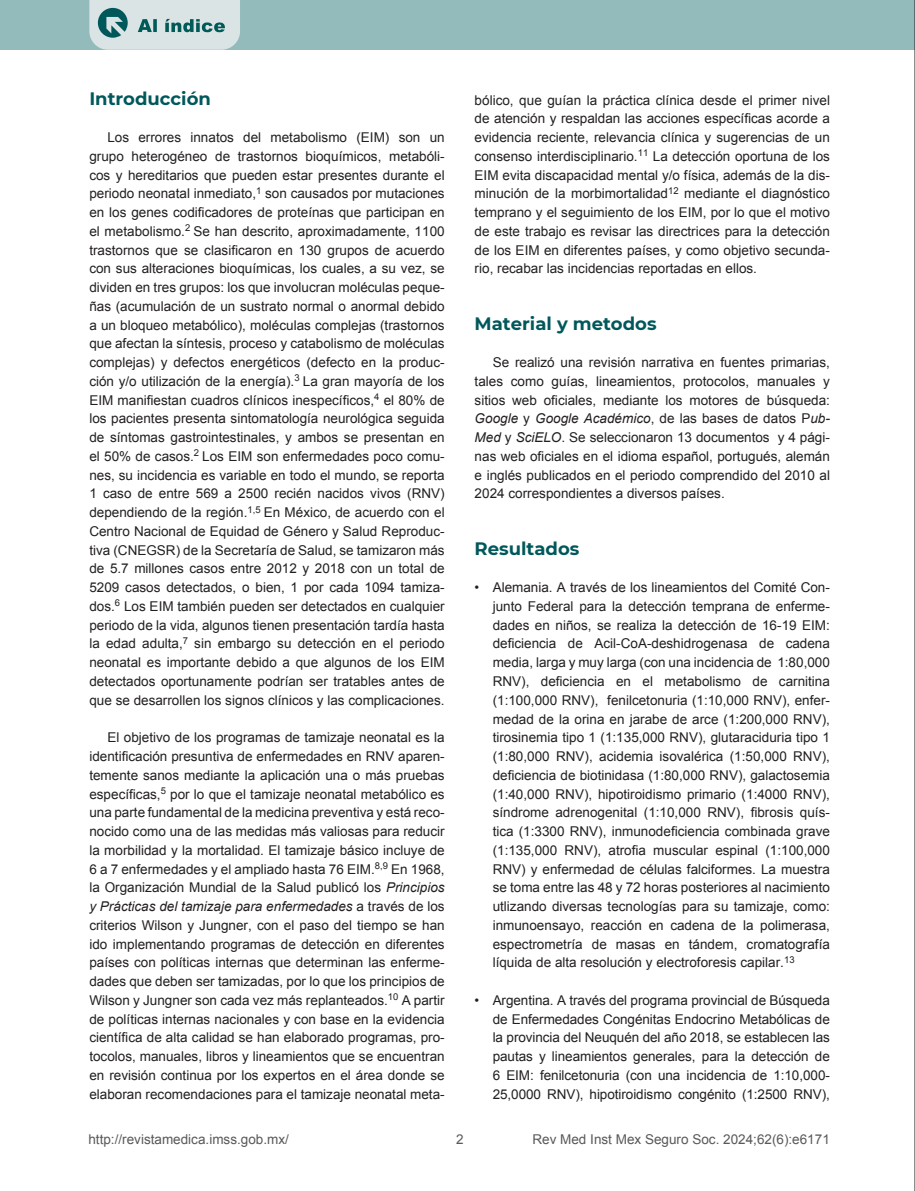
<style>
.page{position:relative;width:915px;height:1191px;background:#fff}
.page>*{position:absolute;margin:0;border:0;box-sizing:border-box;transform-origin:0 0}
.t1{font:700 18px "Montserrat";color:#01585b}
.t2{font:13.5px/18.8px "Arial";color:#231f20;text-align:justify}
.t3{font:13.5px "Arial";color:#58595b}
.s1{font-style:italic}
</style>
<div class="page">
<div style="left:0;top:0;width:914px;height:50px;background:#93bbbb"></div>
<hr style="left:914px;top:0;width:1px;height:1191px;background:#231f20">
<svg style="left:89px;top:0;width:151px;height:50px;background:#bbcfcf"></svg>
<h1 class="t1" style="left:89px;top:85px;width:123px">Introducción</h1>
<p class="t2" style="left:89px;top:128px;width:357px;text-indent:18px">Los errores innatos del metabolismo (EIM) son un grupo heterogéneo de trastornos bioquímicos, metabóli&shy;cos y hereditarios que pueden estar presentes durante el periodo neonatal inmediato,<sup>1</sup> son causados por mutaciones en los genes codificadores de proteínas que participan en el metabolismo.<sup>2</sup> Se han descrito, aproximadamente, 1100 trastornos que se clasificaron en 130 grupos de acuerdo con sus alteraciones bioquímicas, los cuales, a su vez, se dividen en tres grupos: los que involucran moléculas peque&shy;ñas (acumulación de un sustrato normal o anormal debido a un bloqueo metabólico), moléculas complejas (trastornos que afectan la síntesis, proceso y catabolismo de moléculas complejas) y defectos energéticos (defecto en la produc&shy;ción y/o utilización de la energía).<sup>3</sup> La gran mayoría de los EIM manifiestan cuadros clínicos inespecíficos,<sup>4</sup> el 80% de los pacientes presenta sintomatología neurológica seguida de síntomas gastrointestinales, y ambos se presentan en el 50% de casos.<sup>2</sup> Los EIM son enfermedades poco comu&shy;nes, su incidencia es variable en todo el mundo, se reporta 1 caso de entre 569 a 2500 recién nacidos vivos (RNV) dependiendo de la región.<sup>1,5</sup> En México, de acuerdo con el Centro Nacional de Equidad de Género y Salud Reproduc&shy;tiva (CNEGSR) de la Secretaría de Salud, se tamizaron más de 5.7 millones casos entre 2012 y 2018 con un total de 5209 casos detectados, o bien, 1 por cada 1094 tamiza&shy;dos.<sup>6</sup> Los EIM también pueden ser detectados en cualquier periodo de la vida, algunos tienen presentación tardía hasta la edad adulta,<sup>7</sup> sin embargo su detección en el periodo neonatal es importante debido a que algunos de los EIM detectados oportunamente podrían ser tratables antes de que se desarrollen los signos clínicos y las complicaciones.</p>
<p class="t2" style="left:89px;top:728px;width:357px;text-indent:18px">El objetivo de los programas de tamizaje neonatal es la identificación presuntiva de enfermedades en RNV aparen&shy;temente sanos mediante la aplicación una o más pruebas específicas,<sup>5</sup> por lo que el tamizaje neonatal metabólico es una parte fundamental de la medicina preventiva y está reco&shy;nocido como una de las medidas más valiosas para reducir la morbilidad y la mortalidad. El tamizaje básico incluye de 6 a 7 enfermedades y el ampliado hasta 76 EIM.<sup>8,9</sup> En 1968, la Organización Mundial de la Salud publicó los <span class="s1">Principios y Prácticas del tamizaje para enfermedades</span> a través de los criterios Wilson y Jungner, con el paso del tiempo se han ido implementando programas de detección en diferentes países con políticas internas que determinan las enferme&shy;dades que deben ser tamizadas, por lo que los principios de Wilson y Jungner son cada vez más replanteados.<sup>10</sup> A partir de políticas internas nacionales y con base en la evidencia científica de alta calidad se han elaborado programas, pro&shy;tocolos, manuales, libros y lineamientos que se encuentran en revisión continua por los expertos en el área donde se elaboran recomendaciones para el tamizaje neonatal meta-</p>
<p class="t2" style="left:474px;top:91px;width:357px">bólico, que guían la práctica clínica desde el primer nivel de atención y respaldan las acciones específicas acorde a evidencia reciente, relevancia clínica y sugerencias de un consenso interdisciplinario.<sup>11</sup> La detección oportuna de los EIM evita discapacidad mental y/o física, además de la dis&shy;minución de la morbimortalidad<sup>12</sup> mediante el diagnóstico temprano y el seguimiento de los EIM, por lo que el motivo de este trabajo es revisar las directrices para la detección de los EIM en diferentes países, y como objetivo secunda&shy;rio, recabar las incidencias reportadas en ellos.</p>
<h1 class="t1" style="left:474px;top:310px;width:183px">Material y metodos</h1>
<p class="t2" style="left:474px;top:353px;width:357px;text-indent:18px">Se realizó una revisión narrativa en fuentes primarias, tales como guías, lineamientos, protocolos, manuales y sitios web oficiales, mediante los motores de búsqueda:<br><span class="s1">Google</span> y <span class="s1">Google Académico</span>, de las bases de datos P<span class="s1">ub-Med</span> y <span class="s1">SciELO</span>. Se seleccionaron 13 documentos y 4 pági&shy;nas web oficiales en el idioma español, portugués, alemán e inglés publicados en el periodo comprendido del 2010 al 2024 correspondientes a diversos países.</p>
<h1 class="t1" style="left:474px;top:535px;width:106px">Resultados</h1>
<p class="t2" style="left:492px;top:578px;width:339px;text-indent:-18px">• Alemania. A través de los lineamientos del Comité Con&shy;junto Federal para la detección temprana de enferme&shy;dades en niños, se realiza la detección de 16-19 EIM: deficiencia de Acil-CoA-deshidrogenasa de cadena media, larga y muy larga (con una incidencia de 1:80,000<br>RNV), deficiencia en el metabolismo de carnitina (1:100,000 RNV), fenilcetonuria (1:10,000 RNV), enfer&shy;medad de la orina en jarabe de arce (1:200,000 RNV), tirosinemia tipo 1 (1:135,000 RNV), glutaraciduria tipo 1 (1:80,000 RNV), acidemia isovalérica (1:50,000 RNV), deficiencia de biotinidasa (1:80,000 RNV), galactosemia (1:40,000 RNV), hipotiroidismo primario (1:4000 RNV), síndrome adrenogenital (1:10,000 RNV), fibrosis quís&shy;tica (1:3300 RNV), inmunodeficiencia combinada grave (1:135,000 RNV), atrofia muscular espinal (1:100,000<br>RNV) y enfermedad de células falciformes. La muestra se toma entre las 48 y 72 horas posteriores al nacimiento utlizando diversas tecnologías para su tamizaje, como: inmunoensayo, reacción en cadena de la polimerasa, espectrometría de masas en tándem, cromatografía líquida de alta resolución y electroforesis capilar.<sup>13</sup></p>
<p class="t2" style="left:492px;top:991px;width:338px;text-indent:-18px">• Argentina. A través del programa provincial de Búsqueda de Enfermedades Congénitas Endocrino Metabólicas de la provincia del Neuquén del año 2018, se establecen las pautas y lineamientos generales, para la detección de 6 EIM: fenilcetonuria (con una incidencia de 1:10,000- 25,0000 RNV), hipotiroidismo congénito (1:2500 RNV),</p>
<p class="t3" style="left:88px;top:1130px;width:202px">http://revistamedica.imss.gob.mx/</p>
<p class="t3" style="left:456px;top:1130px;width:9px">2</p>
<p class="t3" style="left:532px;top:1130px;width:299px">Rev Med Inst Mex Seguro Soc. 2024;62(6):e6171</p>
</div>
